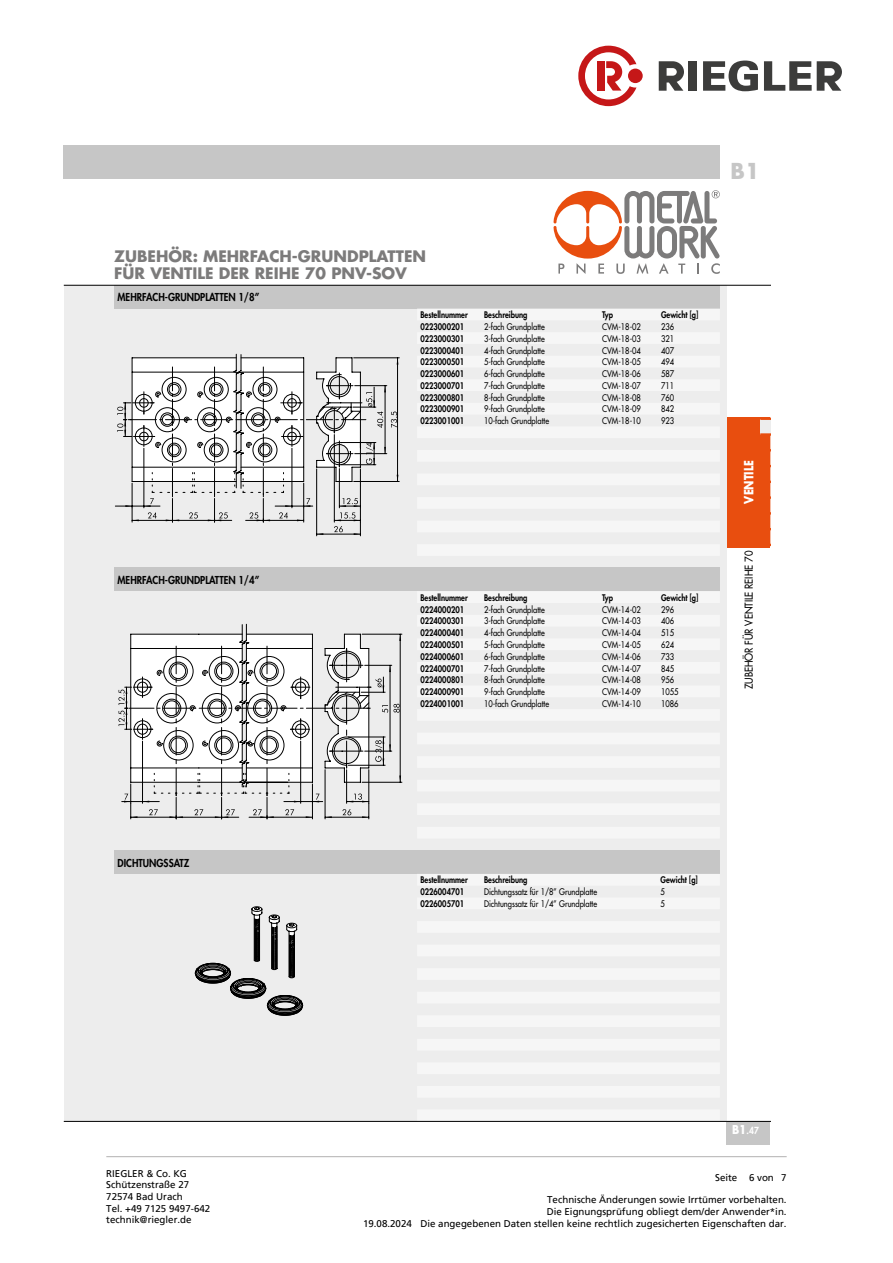
<style>
.page{position:relative;width:893px;height:1263px;background:#fff}
.page>*{position:absolute;margin:0;border:0;box-sizing:border-box;transform-origin:0 0}
.t1{font:700 21.3px "Futura Std";color:#c6c6c6}
.t2{font:700 15.45px/16.6px "Futura Std";color:#7c7b7b}
.t3{font:700 12.45px "Futura Std";color:#fff;scale:.85 1}
.t4{font:800 10.65px/11.2px "Futura Std";color:#000;scale:.9 1}
.t5{font:500 10.65px "Futura Std";color:#000;scale:.9 1}
.t6{font:9.75px/11.7px "Frutiger LT Pro";color:#000}
.t7{font:800 9.45px "Futura Std";color:#fff;scale:.9 1}
.t8{font:500 8.85px "Futura Std";color:#000;scale:.85 1}
.t9{font:800 8.85px "Futura Std";color:#000;scale:.85 1}
.s1{font-weight:700;font-size:11.85px}
</style>
<div class="page">
<svg style="left:659px;top:61px;width:25px;height:30px"></svg>
<div style="left:689px;top:61px;width:8px;height:30px;background:#3c3c3b"></div>
<svg style="left:703px;top:61px;width:55px;height:30px"></svg>
<svg style="left:764px;top:61px;width:78px;height:30px"></svg>
<svg style="left:578px;top:46px;width:58px;height:60px"></svg>
<div style="left:628px;top:69px;width:15px;height:14px;background:#c51718;border-radius:50%"></div>
<hr style="left:106px;top:1156px;width:681px;height:1px;background:#b3b2b2">
<div style="left:727px;top:1121px;width:43px;height:24px;background:#c6c6c6"></div>
<div style="left:64px;top:145px;width:656px;height:34px;background:#c6c6c6"></div>
<svg style="left:553px;top:190px;width:167px;height:84px"></svg>
<div style="left:727px;top:417px;width:43px;height:130px;background:#e84e0f"></div>
<div style="left:760px;top:419px;width:10px;height:15px;background:#ededed"></div>
<div style="left:64px;top:285px;width:663px;height:836px;background:#ededed"></div>
<div style="left:114px;top:285px;width:606px;height:24px;background:#c6c6c6"></div>
<div style="left:114px;top:568px;width:606px;height:23px;background:#c6c6c6"></div>
<div style="left:114px;top:850px;width:606px;height:24px;background:#c6c6c6"></div>
<hr style="left:64px;top:285px;width:706px;height:1px;background:#000">
<svg style="left:417px;top:1120px;width:303px;height:1px"></svg>
<hr style="left:64px;top:1121px;width:706px;height:1px;background:#000">
<svg style="left:131px;top:357px;width:276px;height:278px"></svg>
<hr style="left:354px;top:358px;width:45px;height:1px;background:#000">
<hr style="left:354px;top:481px;width:45px;height:1px;background:#000">
<hr style="left:115px;top:506px;width:45px;height:1px;background:#000">
<svg style="left:117px;top:354px;width:281px;height:182px"></svg>
<hr style="left:362px;top:634px;width:40px;height:1px;background:#000">
<hr style="left:362px;top:782px;width:40px;height:1px;background:#000">
<svg style="left:118px;top:624px;width:283px;height:195px"></svg>
<svg style="left:194px;top:906px;width:110px;height:110px"></svg>
<h2 class="t2" style="left:114px;top:248px;width:313px">ZUBEHÖR: MEHRFACH-GRUNDPLATTEN<br>FÜR VENTILE DER REIHE 70 PNV-SOV</h2>
<p class="t4" style="left:118px;top:286px;width:95px">TECHNISCHE DATEN<br>TECHNISCHE DATEN</p>
<p class="t4" style="left:118px;top:292px;width:159px">MEHRFACH-GRUNDPLATTEN 1/8”</p>
<p class="t4" style="left:118px;top:569px;width:95px">TECHNISCHE DATEN<br>TECHNISCHE DATEN</p>
<p class="t4" style="left:118px;top:574px;width:159px">MEHRFACH-GRUNDPLATTEN 1/4”</p>
<p class="t9" style="left:420px;top:309px;width:57px">Bestellnummer</p>
<p class="t9" style="left:484px;top:309px;width:53px">Beschreibung</p>
<p class="t9" style="left:602px;top:309px;width:14px">Typ</p>
<p class="t9" style="left:661px;top:309px;width:45px">Gewicht [g]</p>
<p class="t9" style="left:420px;top:321px;width:53px">0223000201</p>
<p class="t8" style="left:484px;top:321px;width:73px">2-fach Grundplatte</p>
<p class="t8" style="left:602px;top:321px;width:47px">CVM-18-02</p>
<p class="t8" style="left:661px;top:321px;width:17px">236</p>
<p class="t9" style="left:420px;top:333px;width:53px">0223000301</p>
<p class="t8" style="left:484px;top:333px;width:73px">3-fach Grundplatte</p>
<p class="t8" style="left:602px;top:333px;width:47px">CVM-18-03</p>
<p class="t8" style="left:661px;top:333px;width:17px">321</p>
<p class="t9" style="left:420px;top:345px;width:53px">0223000401</p>
<p class="t8" style="left:484px;top:345px;width:73px">4-fach Grundplatte</p>
<p class="t8" style="left:602px;top:345px;width:47px">CVM-18-04</p>
<p class="t8" style="left:661px;top:345px;width:17px">407</p>
<p class="t9" style="left:420px;top:356px;width:53px">0223000501</p>
<p class="t8" style="left:484px;top:356px;width:73px">5-fach Grundplatte</p>
<p class="t8" style="left:602px;top:356px;width:47px">CVM-18-05</p>
<p class="t8" style="left:661px;top:356px;width:17px">494</p>
<p class="t9" style="left:420px;top:368px;width:53px">0223000601</p>
<p class="t8" style="left:484px;top:368px;width:73px">6-fach Grundplatte</p>
<p class="t8" style="left:602px;top:368px;width:47px">CVM-18-06</p>
<p class="t8" style="left:661px;top:368px;width:17px">587</p>
<p class="t9" style="left:420px;top:380px;width:53px">0223000701</p>
<p class="t8" style="left:484px;top:380px;width:73px">7-fach Grundplatte</p>
<p class="t8" style="left:602px;top:380px;width:47px">CVM-18-07</p>
<p class="t8" style="left:661px;top:380px;width:17px">711</p>
<p class="t9" style="left:420px;top:392px;width:53px">0223000801</p>
<p class="t8" style="left:484px;top:392px;width:73px">8-fach Grundplatte</p>
<p class="t8" style="left:602px;top:392px;width:47px">CVM-18-08</p>
<p class="t8" style="left:661px;top:392px;width:17px">760</p>
<p class="t9" style="left:420px;top:403px;width:53px">0223000901</p>
<p class="t8" style="left:484px;top:404px;width:73px">9-fach Grundplatte</p>
<p class="t8" style="left:602px;top:404px;width:47px">CVM-18-09</p>
<p class="t8" style="left:661px;top:404px;width:17px">842</p>
<p class="t9" style="left:420px;top:415px;width:53px">0223001001</p>
<p class="t8" style="left:484px;top:415px;width:78px">10-fach Grundplatte</p>
<p class="t8" style="left:602px;top:415px;width:47px">CVM-18-10</p>
<p class="t8" style="left:661px;top:415px;width:17px">923</p>
<p class="t9" style="left:420px;top:592px;width:57px">Bestellnummer</p>
<p class="t9" style="left:484px;top:592px;width:53px">Beschreibung</p>
<p class="t9" style="left:602px;top:592px;width:14px">Typ</p>
<p class="t9" style="left:661px;top:592px;width:45px">Gewicht [g]</p>
<p class="t9" style="left:420px;top:604px;width:53px">0224000201</p>
<p class="t8" style="left:484px;top:604px;width:73px">2-fach Grundplatte</p>
<p class="t8" style="left:602px;top:604px;width:47px">CVM-14-02</p>
<p class="t8" style="left:661px;top:604px;width:17px">296</p>
<p class="t9" style="left:420px;top:615px;width:53px">0224000301</p>
<p class="t8" style="left:484px;top:616px;width:73px">3-fach Grundplatte</p>
<p class="t8" style="left:602px;top:616px;width:47px">CVM-14-03</p>
<p class="t8" style="left:661px;top:616px;width:17px">406</p>
<p class="t9" style="left:420px;top:627px;width:53px">0224000401</p>
<p class="t8" style="left:484px;top:627px;width:73px">4-fach Grundplatte</p>
<p class="t8" style="left:602px;top:627px;width:47px">CVM-14-04</p>
<p class="t8" style="left:661px;top:627px;width:17px">515</p>
<p class="t9" style="left:420px;top:639px;width:53px">0224000501</p>
<p class="t8" style="left:484px;top:639px;width:73px">5-fach Grundplatte</p>
<p class="t8" style="left:602px;top:639px;width:47px">CVM-14-05</p>
<p class="t8" style="left:661px;top:639px;width:17px">624</p>
<p class="t9" style="left:420px;top:651px;width:53px">0224000601</p>
<p class="t8" style="left:484px;top:651px;width:73px">6-fach Grundplatte</p>
<p class="t8" style="left:602px;top:651px;width:47px">CVM-14-06</p>
<p class="t8" style="left:661px;top:651px;width:17px">733</p>
<p class="t9" style="left:420px;top:663px;width:53px">0224000701</p>
<p class="t8" style="left:484px;top:663px;width:73px">7-fach Grundplatte</p>
<p class="t8" style="left:602px;top:663px;width:47px">CVM-14-07</p>
<p class="t8" style="left:661px;top:663px;width:17px">845</p>
<p class="t9" style="left:420px;top:674px;width:53px">0224000801</p>
<p class="t8" style="left:484px;top:674px;width:73px">8-fach Grundplatte</p>
<p class="t8" style="left:602px;top:674px;width:47px">CVM-14-08</p>
<p class="t8" style="left:661px;top:674px;width:17px">956</p>
<p class="t9" style="left:420px;top:686px;width:53px">0224000901</p>
<p class="t8" style="left:484px;top:686px;width:73px">9-fach Grundplatte</p>
<p class="t8" style="left:602px;top:686px;width:47px">CVM-14-09</p>
<p class="t8" style="left:661px;top:686px;width:22px">1055</p>
<p class="t9" style="left:420px;top:698px;width:53px">0224001001</p>
<p class="t8" style="left:484px;top:698px;width:78px">10-fach Grundplatte</p>
<p class="t8" style="left:602px;top:698px;width:47px">CVM-14-10</p>
<p class="t8" style="left:661px;top:698px;width:22px">1086</p>
<h1 class="t1" style="left:731px;top:157px;width:31px">B1</h1>
<h3 class="t3" style="left:741px;top:503px;width:53px;rotate:-90deg">VENTILE</h3>
<p class="t5" style="left:742px;top:689px;width:155px;rotate:-90deg">ZUBEHÖR FÜR VENTILE REIHE 70</p>
<p class="t4" style="left:118px;top:851px;width:95px">TECHNISCHE DATEN<br>TECHNISCHE DATEN</p>
<p class="t4" style="left:118px;top:857px;width:81px">DICHTUNGSSATZ</p>
<p class="t9" style="left:420px;top:874px;width:57px">Bestellnummer</p>
<p class="t9" style="left:484px;top:874px;width:53px">Beschreibung</p>
<p class="t9" style="left:660px;top:874px;width:45px">Gewicht [g]</p>
<p class="t9" style="left:420px;top:886px;width:53px">0226004701</p>
<p class="t8" style="left:484px;top:886px;width:135px">Dichtungssatz für 1/8” Grundplatte</p>
<p class="t8" style="left:660px;top:886px;width:7px">5</p>
<p class="t9" style="left:420px;top:898px;width:53px">0226005701</p>
<p class="t8" style="left:484px;top:898px;width:135px">Dichtungssatz für 1/4” Grundplatte</p>
<p class="t8" style="left:660px;top:898px;width:7px">5</p>
<p class="t7" style="left:732px;top:1125px;width:32px"><span class="s1">B1</span>.47</p>
<p class="t6" style="left:106px;top:1167px;width:105px">RIEGLER &amp; Co. KG<br>Schützenstraße 27<br>72574 Bad Urach<br>Tel. +49 7125 9497-642 technik@riegler.de</p>
<p class="t6" style="left:363px;top:1217px;width:50px">19.08.2024</p>
<p class="t6" style="left:715px;top:1172px;width:73px">Seite 6 von 7</p>
<p class="t6" style="left:420px;top:1194px;width:368px;text-align:right">Technische Änderungen sowie Irrtümer vorbehalten.<br>Die Eignungsprüfung obliegt dem/der Anwender*in.<br>Die angegebenen Daten stellen keine rechtlich zugesicherten Eigenschaften dar.</p>
</div>
